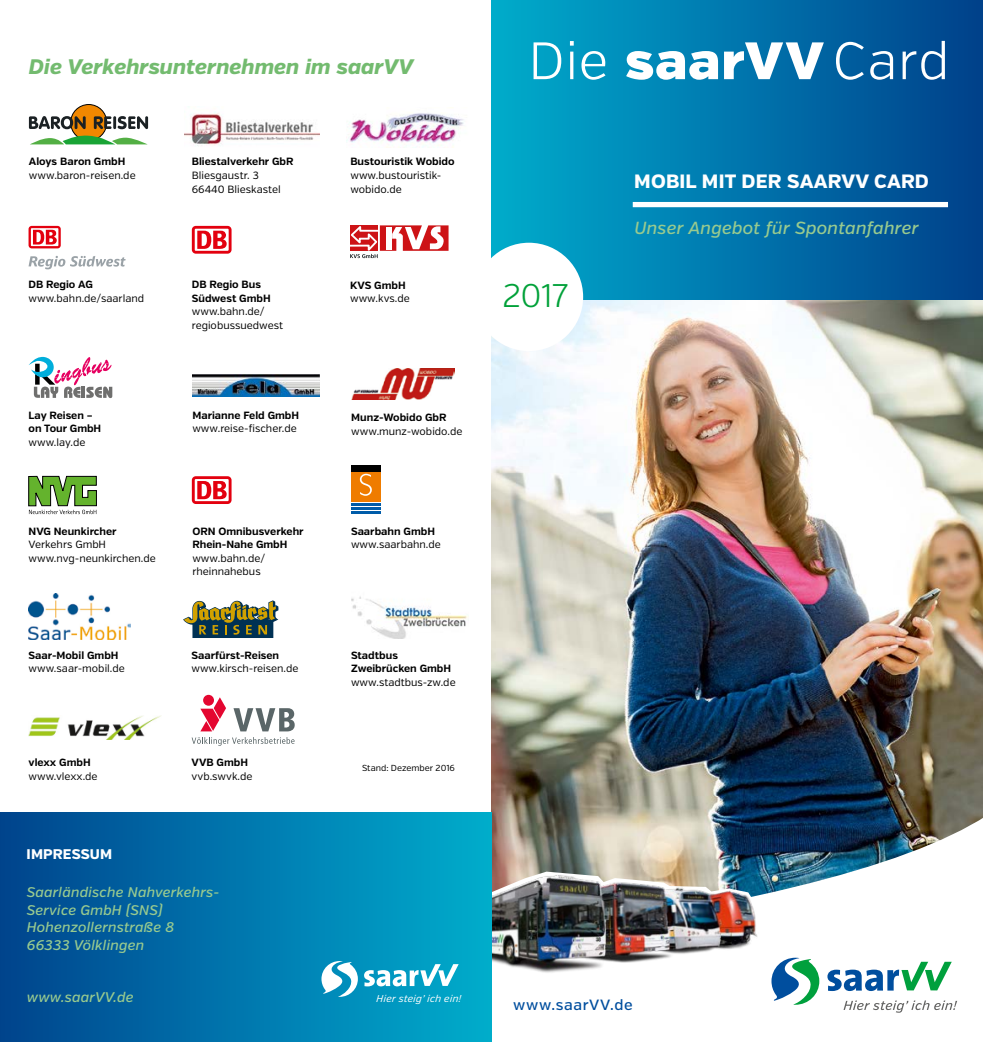
<style>
.page{position:relative;width:983px;height:1042px;background:#fff}
.page>*{position:absolute;margin:0;border:0;box-sizing:border-box;transform-origin:0 0}
.t1{font:300 52.5px "Verb";letter-spacing:.01em;color:#fff}
.t2{font:300 32.73px "Verb";color:#00a139}
.t3{font:italic 800 21px "Verb";color:#73bb6f}
.t4{font:800 19.25px "Verb";letter-spacing:.01em;color:#fff}
.t5{font:italic 500 17.5px "Verb";letter-spacing:.01em;color:#98ca8f}
.t6{font:500 14.88px "Verb";letter-spacing:.04em;color:#004e9e}
.t7{font:italic 500 14px/17.5px "Verb";letter-spacing:.01em;color:#98ca8f}
.t8{font:800 14px "Verb";letter-spacing:.01em;color:#fff}
.t9{font:10.5px/13.7px "Verb";color:#000}
.t10{font:700 10.5px/13.7px "Verb";color:#000}
.t11{font:italic 9.8px "Verb";color:#fff}
.t12{font:8.75px "Verb";color:#000}
.s1{font-weight:900}
</style>
<div class="page">
<div style="left:491px;top:0;width:491px;height:979px;background:linear-gradient(to right,#00accd,#00408c)"></div>
<img style="left:491px;top:300px;width:491px;height:505px">
<img style="left:491px;top:805px;width:491px;height:237px">
<div style="left:632px;top:202px;width:315px;height:5px;background:#fff"></div>
<img style="left:491px;top:861px;width:278px;height:125px">
<div style="left:474px;top:243px;width:109px;height:108px;background:#fff;border-radius:50%"></div>
<svg style="left:843px;top:1000px;width:113px;height:12px"></svg>
<svg style="left:827px;top:962px;width:124px;height:29px"></svg>
<svg style="left:771px;top:957px;width:48px;height:48px"></svg>
<div style="left:0;top:812px;width:491px;height:230px;background:linear-gradient(to right,#00438e,#00adcd)"></div>
<svg style="left:364px;top:964px;width:94px;height:22px"></svg>
<svg style="left:321px;top:961px;width:37px;height:36px"></svg>
<svg style="left:350px;top:225px;width:98px;height:33px"></svg>
<img style="left:29px;top:716px;width:132px;height:24px">
<svg style="left:200px;top:695px;width:26px;height:36px"></svg>
<svg style="left:233px;top:708px;width:61px;height:23px"></svg>
<svg style="left:191px;top:737px;width:103px;height:9px"></svg>
<img style="left:351px;top:596px;width:117px;height:42px">
<svg style="left:183px;top:600px;width:95px;height:38px"></svg>
<img style="left:29px;top:593px;width:101px;height:46px">
<hr style="left:351px;top:511px;width:29px;height:3px;background:#005ca9">
<hr style="left:351px;top:507px;width:29px;height:3px;background:#005ca9">
<hr style="left:351px;top:503px;width:29px;height:3px;background:#005ca9">
<hr style="left:351px;top:500px;width:29px;height:2px;background:#ef7c00">
<div style="left:351px;top:471px;width:29px;height:27px;background:#ef7c00"></div>
<div style="left:351px;top:465px;width:29px;height:6px;background:#000"></div>
<svg style="left:360px;top:474px;width:12px;height:22px"></svg>
<svg style="left:28px;top:476px;width:69px;height:38px"></svg>
<svg style="left:29px;top:357px;width:83px;height:41px"></svg>
<img style="left:192px;top:375px;width:127px;height:21px">
<img style="left:351px;top:368px;width:103px;height:32px">
<div style="left:71px;top:105px;width:36px;height:36px;background:#f18700;border-radius:50%"></div>
<div style="left:70px;top:104px;width:37px;height:37px;border:1px solid #000;border-radius:50%"></div>
<svg style="left:29px;top:116px;width:57px;height:13px"></svg>
<svg style="left:94px;top:116px;width:54px;height:13px"></svg>
<svg style="left:31px;top:135px;width:116px;height:9px"></svg>
<svg style="left:29px;top:226px;width:32px;height:22px"></svg>
<svg style="left:31px;top:228px;width:27px;height:18px"></svg>
<svg style="left:33px;top:230px;width:24px;height:14px"></svg>
<svg style="left:29px;top:256px;width:97px;height:13px"></svg>
<img style="left:346px;top:113px;width:118px;height:35px">
<img style="left:185px;top:112px;width:134px;height:34px">
<svg style="left:192px;top:226px;width:39px;height:28px"></svg>
<svg style="left:195px;top:229px;width:33px;height:22px"></svg>
<svg style="left:197px;top:231px;width:29px;height:18px"></svg>
<svg style="left:192px;top:476px;width:39px;height:28px"></svg>
<svg style="left:195px;top:479px;width:33px;height:22px"></svg>
<svg style="left:197px;top:481px;width:29px;height:18px"></svg>
<h3 class="t3" style="left:29px;top:54px;width:386px">Die Verkehrsunternehmen im saarVV</h3>
<p class="t10" style="left:29px;top:155px;width:98px">Aloys Baron GmbH</p>
<p class="t9" style="left:29px;top:169px;width:108px">www.baron-reisen.de</p>
<p class="t10" style="left:192px;top:155px;width:103px">Bliestalverkehr GbR</p>
<p class="t9" style="left:192px;top:169px;width:90px">Bliesgaustr. 3<br>66440 Blieskastel</p>
<p class="t10" style="left:350px;top:155px;width:106px">Bustouristik Wobido</p>
<p class="t9" style="left:350px;top:169px;width:93px">www.bustouristik&shy;wobido.de</p>
<p class="t10" style="left:29px;top:278px;width:66px">DB Regio AG</p>
<p class="t9" style="left:29px;top:292px;width:117px">www.bahn.de/saarland</p>
<p class="t10" style="left:192px;top:278px;width:80px">DB Regio Bus<br>Südwest GmbH</p>
<p class="t9" style="left:192px;top:305px;width:93px">www.bahn.de/ regiobussuedwest</p>
<p class="t10" style="left:350px;top:278px;width:57px">KVS GmbH</p>
<p class="t9" style="left:350px;top:292px;width:61px">www.kvs.de</p>
<p class="t10" style="left:29px;top:408px;width:74px">Lay Reisen – on Tour GmbH</p>
<p class="t9" style="left:29px;top:435px;width:58px">www.lay.de</p>
<p class="t10" style="left:192px;top:408px;width:108px">Marianne Feld GmbH</p>
<p class="t9" style="left:192px;top:422px;width:106px">www.reise-fischer.de</p>
<p class="t10" style="left:351px;top:411px;width:97px">Munz-Wobido GbR</p>
<p class="t9" style="left:351px;top:425px;width:113px">www.munz-wobido.de</p>
<p class="t10" style="left:29px;top:524px;width:89px">NVG Neunkircher</p>
<p class="t9" style="left:29px;top:538px;width:129px">Verkehrs GmbH www.nvg-neunkirchen.de</p>
<p class="t10" style="left:192px;top:524px;width:113px">ORN Omnibusverkehr<br>Rhein-Nahe GmbH</p>
<p class="t9" style="left:192px;top:551px;width:74px">www.bahn.de/ rheinnahebus</p>
<p class="t10" style="left:351px;top:524px;width:85px">Saarbahn GmbH</p>
<p class="t9" style="left:351px;top:538px;width:91px">www.saarbahn.de</p>
<p class="t10" style="left:29px;top:648px;width:91px">Saar-Mobil GmbH</p>
<p class="t9" style="left:29px;top:662px;width:98px">www.saar-mobil.de</p>
<p class="t10" style="left:191px;top:648px;width:89px">Saarfürst-Reisen</p>
<p class="t9" style="left:191px;top:662px;width:109px">www.kirsch-reisen.de</p>
<p class="t10" style="left:351px;top:648px;width:101px">Stadtbus<br>Zweibrücken GmbH</p>
<p class="t9" style="left:351px;top:675px;width:106px">www.stadtbus-zw.de</p>
<p class="t10" style="left:29px;top:755px;width:64px">vlexx GmbH</p>
<p class="t9" style="left:29px;top:769px;width:71px">www.vlexx.de</p>
<p class="t10" style="left:191px;top:755px;width:58px">VVB GmbH</p>
<p class="t9" style="left:191px;top:769px;width:62px">vvb.swvk.de</p>
<p class="t12" style="left:362px;top:763px;width:94px">Stand: Dezember 2016</p>
<h3 class="t8" style="left:27px;top:845px;width:87px">IMPRESSUM</h3>
<h3 class="t7" style="left:27px;top:884px;width:195px">Saarländische Nahverkehrs-<br>Service GmbH (SNS)<br>Hohenzollernstraße 8<br>66333 Völklingen</h3>
<h3 class="t7" style="left:27px;top:989px;width:108px">www.saarVV.de</h3>
<p class="t11" style="left:370px;top:993px;width:88px">Hier steig’ ich ein!</p>
<h3 class="t8" style="left:29px;top:846px;width:87px">IMPRESSUM</h3>
<h3 class="t7" style="left:29px;top:885px;width:195px">Saarländische Nahverkehrs-<br>Service GmbH (SNS)<br>Hohenzollernstraße 8<br>66333 Völklingen</h3>
<h3 class="t7" style="left:29px;top:990px;width:108px">www.saarVV.de</h3>
<p class="t11" style="left:376px;top:992px;width:88px">Hier steig’ ich ein!</p>
<h1 class="t1" style="left:528px;top:30px;width:422px">Die <span class="s1">saarVV</span> Card</h1>
<h2 class="t2" style="left:502px;top:276px;width:67px">2017</h2>
<h3 class="t4" style="left:634px;top:169px;width:296px">MOBIL MIT DER SAARVV CARD</h3>
<h3 class="t5" style="left:634px;top:218px;width:285px">Unser Angebot für Spontanfahrer</h3>
<h3 class="t6" style="left:513px;top:996px;width:121px">www.saarVV.de</h3>
</div>
